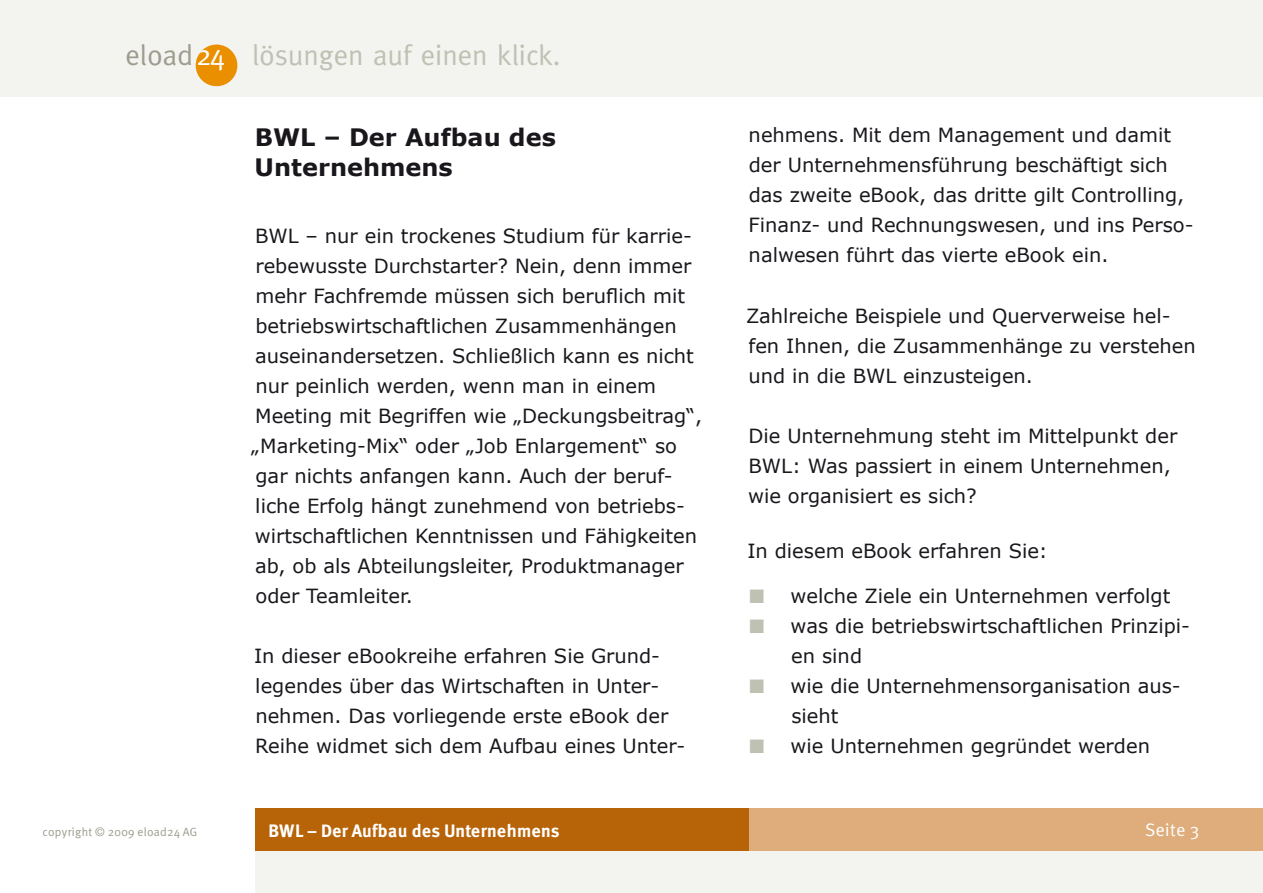
<style>
.page{position:relative;width:1263px;height:893px;background:#fff}
.page>*{position:absolute;margin:0;border:0;box-sizing:border-box;transform-origin:0 0}
.t1{font:28.8px "Meta";color:#bfc1b2}
.t2{font:28.8px "Meta";color:#9d9c8d}
.eload_Überschrift_1{font:700 24px/30px "Verdana";color:#1a171c}
.eload_Standard{font:19.5px/30px "Verdana";color:#1a171c}
.eload_Aufzählung__L{font:19.5px/30px "Verdana";color:#1a171c}
.t3{font:700 18px "Meta";letter-spacing:.025em;color:#fff}
.t4{font:18px "Meta";letter-spacing:.025em;color:#fff}
.t5{font:12px "Meta";letter-spacing:.025em;color:#9d9c8d}
.s1{color:#fff}
.s2{color:#bfc1b2}
</style>
<div class="page">
<div style="left:255px;top:850px;width:1008px;height:43px;background:#f3f3f0"></div>
<div style="left:1px;top:0;width:1262px;height:97px;background:#f3f3f0"></div>
<div style="left:196px;top:45px;width:41px;height:41px;background:#e98f00;border-radius:50%"></div>
<div style="left:255px;top:808px;width:1008px;height:42px;background:#dead7b"></div>
<div style="left:255px;top:808px;width:493px;height:42px;background:#b76308"></div>
<p class="t2" style="left:125px;top:39px;width:101px">eload<span class="s1">24</span></p>
<p class="t1" style="left:252px;top:39px;width:310px">lösungen auf einen klick.</p>
<p class="eload_Überschrift_1" style="left:255px;top:122px;width:303px">BWL – Der Aufbau des<br>Unternehmens</p>
<p class="eload_Standard" style="left:251px;top:222px;width:452px">BWL – nur ein trockenes Studium für karrie&shy;rebewusste Durchstarter? Nein, denn immer mehr Fachfremde müssen sich beruflich mit betriebswirtschaftlichen Zusammenhängen auseinandersetzen. Schließlich kann es nicht nur peinlich werden, wenn man in einem Meeting mit Begriffen wie „Deckungsbeitrag“, „Marketing-Mix“ oder „Job Enlargement“ so gar nichts anfangen kann. Auch der beruf&shy;liche Erfolg hängt zunehmend von betriebs&shy;wirtschaftlichen Kenntnissen und Fähigkeiten ab, ob als Abteilungsleiter, Produktmanager oder Teamleiter.</p>
<p class="eload_Standard" style="left:254px;top:642px;width:433px">In dieser eBookreihe erfahren Sie Grund&shy;legendes über das Wirtschaften in Unter&shy;nehmen. Das vorliegende erste eBook der Reihe widmet sich dem Aufbau eines Unter-</p>
<p class="eload_Standard" style="left:748px;top:121px;width:447px">nehmens. Mit dem Management und damit der Unternehmensführung beschäftigt sich das zweite eBook, das dritte gilt Controlling, Finanz- und Rechnungswesen, und ins Perso&shy;nalwesen führt das vierte eBook ein.</p>
<p class="eload_Standard" style="left:746px;top:301px;width:451px">Zahlreiche Beispiele und Querverweise hel&shy;fen Ihnen, die Zusammenhänge zu verstehen und in die BWL einzusteigen.</p>
<p class="eload_Standard" style="left:748px;top:421px;width:431px">Die Unternehmung steht im Mittelpunkt der<br>BWL: Was passiert in einem Unternehmen, wie organisiert es sich?</p>
<p class="eload_Standard" style="left:747px;top:536px;width:302px">In diesem eBook erfahren Sie:</p>
<p class="eload_Aufzählung__L" style="left:749px;top:581px;width:422px"><span class="s2">■</span> welche Ziele ein Unternehmen verfolgt</p>
<p class="eload_Aufzählung__L" style="left:791px;top:611px;width:400px;text-indent:-42px"><span class="s2">■</span> was die betriebswirtschaftlichen Prinzipi&shy;en sind</p>
<p class="eload_Aufzählung__L" style="left:791px;top:671px;width:391px;text-indent:-42px"><span class="s2">■</span> wie die Unternehmensorganisation aus&shy;sieht</p>
<p class="eload_Aufzählung__L" style="left:749px;top:731px;width:402px"><span class="s2">■</span> wie Unternehmen gegründet werden</p>
<p class="t5" style="left:43px;top:825px;width:156px">copyright © 2009 eload24 AG</p>
<p class="t3" style="left:268px;top:820px;width:293px">BWL – Der Aufbau des Unternehmens</p>
<p class="t4" style="left:1145px;top:820px;width:55px">Seite 3</p>
</div>
